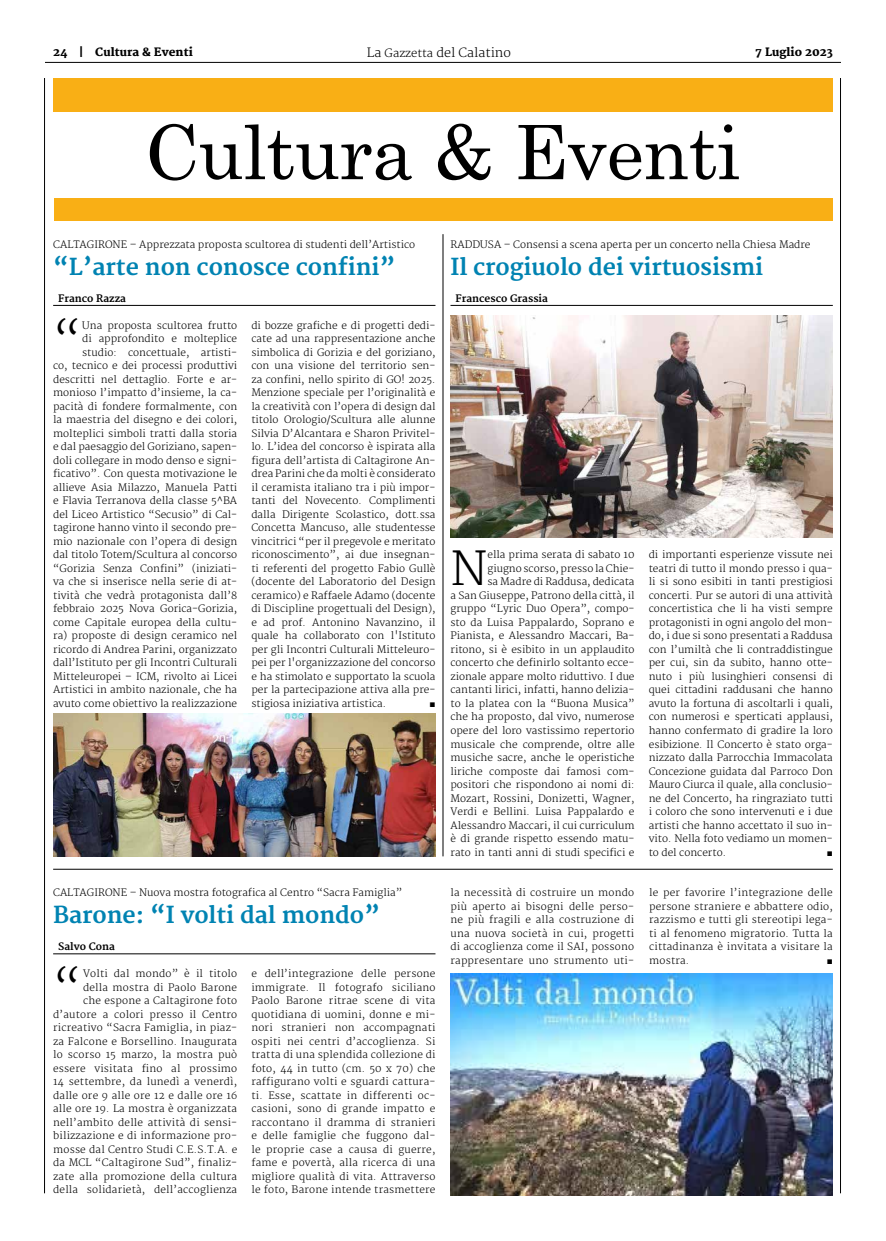
<style>
.page{position:relative;width:886px;height:1241px;background:#fff}
.page>*{position:absolute;margin:0;border:0;box-sizing:border-box;transform-origin:0 0}
.t1{font:75px "Century";letter-spacing:-.01em;color:#000}
.t2{font:300 45.62px "Merriweather";color:#000}
.t3{font:700 22.75px "Merriweather";letter-spacing:-.005em;color:#0083b2}
.t4{font:300 12.5px "Merriweather";color:#000}
.t5{font:800 11.25px "Merriweather";color:#000}
.t6{font:300 10px/13.5px "Merriweather";color:#000;text-align:justify}
.t7{font:300 10px/13.5px "Merriweather";letter-spacing:.02em;color:#000;text-align:right}
.t8{font:700 10px "Merriweather";color:#000}
.t9{font:10px "Arial";color:#000}
.s1{font-weight:700}
.s2{font-size:11.25px}
</style>
<div class="page">
<hr style="left:45px;top:62px;width:796px;height:1px;background:#000">
<hr style="left:44px;top:78px;width:1px;height:1115px;background:#000">
<hr style="left:840px;top:78px;width:1px;height:1115px;background:#000">
<hr style="left:443px;top:234px;width:1px;height:622px;background:#000">
<div style="left:54px;top:198px;width:778px;height:22px;background:#f9af15"></div>
<div style="left:53px;top:78px;width:779px;height:33px;background:#f9af15"></div>
<hr style="left:53px;top:305px;width:382px;height:1px;background:#000">
<img style="left:53px;top:713px;width:382px;height:143px">
<hr style="left:450px;top:305px;width:383px;height:1px;background:#000">
<img style="left:450px;top:315px;width:382px;height:222px">
<hr style="left:53px;top:868px;width:780px;height:1px;background:#000">
<hr style="left:53px;top:953px;width:382px;height:1px;background:#000">
<img style="left:450px;top:973px;width:383px;height:222px">
<p class="t5" style="left:53px;top:45px;width:141px">24 <span class="s1">|</span> Cultura &amp; Eventi</p>
<p class="t4" style="left:367px;top:45px;width:146px">La <span class="s2">Gazzetta</span> del Calatino</p>
<p class="t5" style="left:755px;top:45px;width:79px">7 Luglio 2023</p>
<h1 class="t1" style="left:145px;top:89px;width:597px">Cultura &amp; Eventi</h1>
<p class="t6" style="left:53px;top:238px;width:364px">CALTAGIRONE – Apprezzata proposta scultorea di studenti dell’Artistico</p>
<h3 class="t3" style="left:53px;top:253px;width:344px">“L’arte non conosce confini”</h3>
<p class="t8" style="left:58px;top:292px;width:69px">Franco Razza</p>
<h2 class="t2" style="left:53px;top:313px;width:31px">“</h2>
<p class="t6" style="left:53px;top:319px;width:186px;text-align:right">Una proposta scultorea frutto<br>di approfondito e molteplice studio: concettuale, artisti-<br>co, tecnico e dei processi produttivi descritti nel dettaglio. Forte e ar&shy;monioso l’impatto d’insieme, la ca&shy;pacità di fondere formalmente, con la maestria del disegno e dei colori, molteplici simboli tratti dalla storia e dal paesaggio del Goriziano, sapen&shy;doli collegare in modo denso e signi&shy;ficativo”. Con questa motivazione le allieve Asia Milazzo, Manuela Patti e Flavia Terranova della classe 5^BA del Liceo Artistico “Secusio” di Cal&shy;tagirone hanno vinto il secondo pre&shy;mio nazionale con l’opera di design dal titolo Totem/Scultura al concorso “Gorizia Senza Confini” (iniziati&shy;va che si inserisce nella serie di at&shy;tività che vedrà protagonista dall’8 febbraio 2025 Nova Gorica-Gorizia, come Capitale europea della cultu&shy;ra) proposte di design ceramico nel ricordo di Andrea Parini, organizzato dall’Istituto per gli Incontri Culturali Mitteleuropei – ICM, rivolto ai Licei Artistici in ambito nazionale, che ha avuto come obiettivo la realizzazione</p>
<p class="t6" style="left:251px;top:319px;width:186px">di bozze grafiche e di progetti dedi&shy;cate ad una rappresentazione anche simbolica di Gorizia e del goriziano, con una visione del territorio sen&shy;za confini, nello spirito di GO! 2025.<br>Menzione speciale per l’originalità e la creatività con l’opera di design dal titolo Orologio/Scultura alle alunne Silvia D’Alcantara e Sharon Privitel&shy;lo. L’idea del concorso è ispirata alla figura dell’artista di Caltagirone An&shy;drea Parini che da molti è considerato il ceramista italiano tra i più impor&shy;tanti del Novecento. Complimenti dalla Dirigente Scolastico, dott.ssa Concetta Mancuso, alle studentesse vincitrici “per il pregevole e meritato riconoscimento”, ai due insegnan&shy;ti referenti del progetto Fabio Gullè (docente del Laboratorio del Design ceramico) e Raffaele Adamo (docente di Discipline progettuali del Design), e ad prof. Antonino Navanzino, il quale ha collaborato con l'Istituto per gli Incontri Culturali Mitteleuro&shy;pei per l'organizzazione del concorso e ha stimolato e supportato la scuola per la partecipazione attiva alla pre&shy;stigiosa iniziativa artistica.</p>
<p class="t9" style="left:429px;top:696px;width:8px">■</p>
<p class="t6" style="left:53px;top:886px;width:351px">CALTAGIRONE – Nuova mostra fotografica al Centro “Sacra Famiglia”</p>
<h3 class="t3" style="left:53px;top:901px;width:328px">Barone: “I volti dal mondo”</h3>
<p class="t8" style="left:58px;top:940px;width:58px">Salvo Cona</p>
<h2 class="t2" style="left:53px;top:961px;width:31px">“</h2>
<p class="t7" style="left:53px;top:967px;width:186px">Volti dal mondo” è il titolo<br>della mostra di Paolo Barone<br>che espone a Caltagirone foto d’autore a colori presso il Centro ricreativo “Sacra Famiglia, in piaz&shy;za Falcone e Borsellino. Inaugurata lo scorso 15 marzo, la mostra può essere visitata fino al prossimo 14 settembre, da lunedì a venerdì, dalle ore 9 alle ore 12 e dalle ore 16 alle ore 19. La mostra è organizzata nell’ambito delle attività di sensi&shy;bilizzazione e di informazione pro&shy;mosse dal Centro Studi C.E.S.T.A. e da MCL “Caltagirone Sud”, finaliz&shy;zate alla promozione della cultura della solidarietà, dell’accoglienza</p>
<p class="t6" style="left:251px;top:967px;width:186px">e dell’integrazione delle persone immigrate. Il fotografo siciliano Paolo Barone ritrae scene di vita quotidiana di uomini, donne e mi&shy;nori stranieri non accompagnati ospiti nei centri d’accoglienza. Si tratta di una splendida collezione di foto, 44 in tutto (cm. 50 x 70) che raffigurano volti e sguardi cattura&shy;ti. Esse, scattate in differenti oc&shy;casioni, sono di grande impatto e raccontano il dramma di stranieri e delle famiglie che fuggono dal&shy;le proprie case a causa di guerre, fame e povertà, alla ricerca di una migliore qualità di vita. Attraverso le foto, Barone intende trasmettere</p>
<p class="t6" style="left:450px;top:238px;width:361px">RADDUSA – Consensi a scena aperta per un concerto nella Chiesa Madre</p>
<h3 class="t3" style="left:450px;top:253px;width:314px">Il crogiuolo dei virtuosismi</h3>
<p class="t8" style="left:455px;top:292px;width:94px">Francesco Grassia</p>
<p class="t6" style="left:450px;top:548px;width:186px;text-align:right">ella prima serata di sabato 10<br>giugno scorso, presso la Chie-<br>sa Madre di Raddusa, dedicata<br>a San Giuseppe, Patrono della città, il gruppo “Lyric Duo Opera”, compo&shy;sto da Luisa Pappalardo, Soprano e Pianista, e Alessandro Maccari, Ba&shy;ritono, si è esibito in un applaudito concerto che definirlo soltanto ecce&shy;zionale appare molto riduttivo. I due cantanti lirici, infatti, hanno delizia&shy;to la platea con la “Buona Musica” che ha proposto, dal vivo, numerose opere del loro vastissimo repertorio musicale che comprende, oltre alle musiche sacre, anche le operistiche liriche composte dai famosi com&shy;positori che rispondono ai nomi di:<br>Mozart, Rossini, Donizetti, Wagner, Verdi e Bellini. Luisa Pappalardo e Alessandro Maccari, il cui curriculum è di grande rispetto essendo matu&shy;rato in tanti anni di studi specifici e</p>
<p class="t6" style="left:649px;top:548px;width:186px">di importanti esperienze vissute nei teatri di tutto il mondo presso i qua&shy;li si sono esibiti in tanti prestigiosi concerti. Pur se autori di una attività concertistica che li ha visti sempre protagonisti in ogni angolo del mon&shy;do, i due si sono presentati a Raddusa con l’umiltà che li contraddistingue per cui, sin da subito, hanno otte&shy;nuto i più lusinghieri consensi di quei cittadini raddusani che hanno avuto la fortuna di ascoltarli i quali, con numerosi e sperticati applausi, hanno confermato di gradire la loro esibizione. Il Concerto è stato orga&shy;nizzato dalla Parrocchia Immacolata Concezione guidata dal Parroco Don Mauro Ciurca il quale, alla conclusio&shy;ne del Concerto, ha ringraziato tutti i coloro che sono intervenuti e i due artisti che hanno accettato il suo in&shy;vito. Nella foto vediamo un momen&shy;to del concerto.</p>
<h2 class="t2" style="left:450px;top:542px;width:39px">N</h2>
<p class="t9" style="left:827px;top:845px;width:8px">■</p>
<p class="t6" style="left:450px;top:886px;width:185px">la necessità di costruire un mondo più aperto ai bisogni delle perso&shy;ne più fragili e alla costruzione di una nuova società in cui, progetti di accoglienza come il SAI, possono rappresentare uno strumento uti-</p>
<p class="t6" style="left:649px;top:886px;width:185px">le per favorire l’integrazione delle persone straniere e abbattere odio, razzismo e tutti gli stereotipi lega&shy;ti al fenomeno migratorio. Tutta la cittadinanza è invitata a visitare la mostra.</p>
<p class="t9" style="left:827px;top:953px;width:8px">■</p>
</div>
